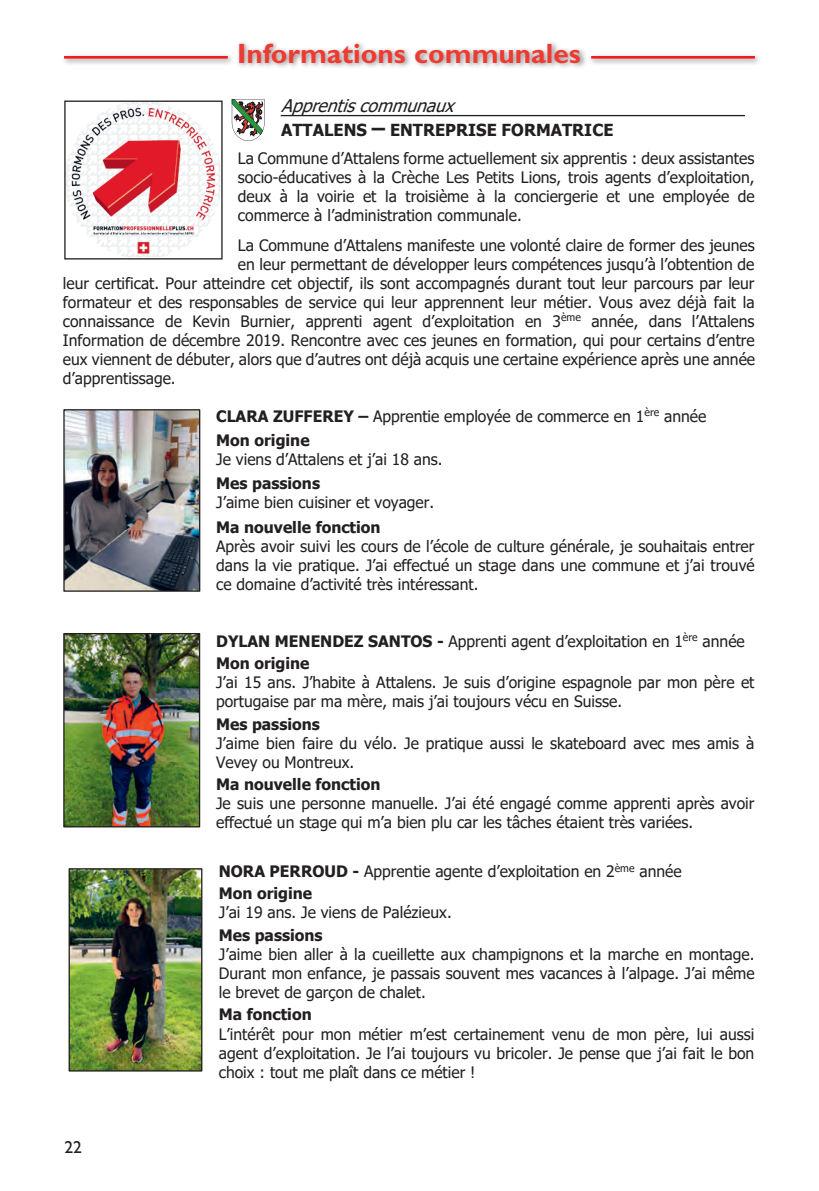
<style>
.page{position:relative;width:819px;height:1191px;background:#fff}
.page>*{position:absolute;margin:0;border:0;box-sizing:border-box;transform-origin:0 0}
.titre{font:700 28px "Gill Sans Std";color:#ee3b32}
.t1{font:italic 17.5px "Tahoma";color:#231f20}
.t2{font:17.5px "Gill Sans Std";color:#231f20}
.t3{font:700 16.62px "Tahoma";color:#231f20}
.t4{font:15.75px/19.1px "Tahoma";color:#231f20}
.s1{font-size:21px}
.s2{font-weight:700}
</style>
<div class="page">
<hr style="left:281px;top:115px;width:464px;height:1px;background:#231f20">
<img style="left:222px;top:100px;width:1px;height:42px">
<img style="left:66px;top:103px;width:154px;height:154px">
<div style="left:64px;top:101px;width:158px;height:158px;border:1px solid #231f20"></div>
<img style="left:65px;top:635px;width:133px;height:190px">
<div style="left:63px;top:633px;width:137px;height:194px;border:1px solid #231f20"></div>
<img style="left:71px;top:870px;width:129px;height:199px">
<div style="left:69px;top:868px;width:133px;height:203px;border:1px solid #231f20"></div>
<img style="left:65px;top:411px;width:133px;height:179px">
<div style="left:63px;top:409px;width:137px;height:183px;border:1px solid #231f20"></div>
<div style="left:236px;top:40px;width:351px;height:29px;background:#231f20;opacity:.5"></div>
<div style="left:60px;top:52px;width:175px;height:14px;background:#231f20;opacity:.5"></div>
<hr style="left:64px;top:56px;width:164px;height:3px;background:#ee1d23">
<div style="left:587px;top:52px;width:175px;height:14px;background:#231f20;opacity:.5"></div>
<hr style="left:591px;top:56px;width:164px;height:3px;background:#ee1d23">
<svg style="left:232px;top:99px;width:33px;height:42px"></svg>
<p class="titre" style="left:237px;top:37px;width:345px">Informations communales</p>
<p class="t1" style="left:281px;top:94px;width:182px">Apprentiscommunaux</p>
<p class="t3" style="left:281px;top:119px;width:334px">ATTALENS <span class="s1">–</span> ENTREPRISE FORMATRICE</p>
<p class="t4" style="left:238px;top:150px;width:518px;text-align:justify">La Commune d’Attalens forme actuellement six apprentis : deux assistantes socio-éducatives à la Crèche Les Petits Lions, trois agents d’exploitation, deux à la voirie et la troisième à la conciergerie et une employée de commerce à l’administration communale.</p>
<p class="t4" style="left:238px;top:236px;width:518px">La Commune d’Attalens manifeste une volonté claire de former des jeunes</p>
<p class="t4" style="left:238px;top:255px;width:518px">en leur permettant de développer leurs compétences jusqu’à l’obtention de</p>
<p class="t4" style="left:63px;top:274px;width:693px">leur certificat. Pour atteindre cet objectif, ils sont accompagnés durant tout leur parcours par leur</p>
<p class="t4" style="left:63px;top:293px;width:693px">formateur et des responsables de service qui leur apprennent leur métier. Vous avez déjà fait la</p>
<p class="t4" style="left:63px;top:312px;width:693px">connaissance de Kevin Burnier, apprenti agent d’exploitation en 3<sup>ème</sup> année, dans l’Attalens</p>
<p class="t4" style="left:63px;top:331px;width:693px">Information de décembre 2019. Rencontre avec ces jeunes en formation, qui pour certains d’entre</p>
<p class="t4" style="left:63px;top:350px;width:693px">eux viennent de débuter, alors que d’autres ont déjà acquis une certaine expérience après une année</p>
<p class="t4" style="left:63px;top:369px;width:114px">d’apprentissage.</p>
<p class="t4" style="left:216px;top:405px;width:491px;line-height:24.2px"><span class="s2">CLARA ZUFFEREY –</span> Apprentie employée de commerce en 1<sup>ère</sup> année<br><span class="s2">Mon origine</span></p>
<p class="t4" style="left:216px;top:448px;width:228px;line-height:24.3px">Je viens d’Attalens et j’ai 18 ans.<br><span class="s2">Mes passions</span></p>
<p class="t4" style="left:216px;top:491px;width:219px;line-height:24.3px">J’aime bien cuisiner et voyager.<br><span class="s2">Ma nouvelle fonction</span></p>
<p class="t4" style="left:216px;top:537px;width:540px;text-align:justify">Après avoir suivi les cours de l’école de culture générale, je souhaitais entrer dans la vie pratique. J’ai effectué un stage dans une commune et j’ai trouvé ce domaine d’activité très intéressant.</p>
<p class="t2" style="left:64px;top:1137px;width:19px">22</p>
<p class="t4" style="left:216px;top:630px;width:530px;line-height:22.4px"><span class="s2">DYLAN MENENDEZ SANTOS -</span> Apprenti agent d’exploitation en 1<sup>ère</sup> année<br><span class="s2">Mon origine</span></p>
<p class="t4" style="left:216px;top:674px;width:540px">J’ai 15 ans. J’habite à Attalens. Je suis d’origine espagnole par mon père et portugaise par ma mère, mais j’ai toujours vécu en Suisse.</p>
<p class="t4" style="left:216px;top:715px;width:539px"><span class="s2">Mes passions<br></span>J’aime bien faire du vélo. Je pratique aussi le skateboard avec mes amis à<br>Vevey ou Montreux.</p>
<p class="t4" style="left:216px;top:776px;width:540px"><span class="s2">Ma nouvelle fonction<br></span>Je suis une personne manuelle. J’ai été engagé comme apprenti après avoir effectué un stage qui m’a bien plu car les tâches étaient très variées.</p>
<p class="t4" style="left:219px;top:860px;width:464px;line-height:22.6px"><span class="s2">NORA PERROUD -</span> Apprentie agente d’exploitation en 2<sup>ème</sup> année<br><span class="s2">Mon origine</span></p>
<p class="t4" style="left:219px;top:902px;width:234px;line-height:22.4px">J’ai 19 ans. Je viens de Palézieux.<br><span class="s2">Mes passions</span></p>
<p class="t4" style="left:219px;top:945px;width:537px;text-align:justify">J’aime bien aller à la cueillette aux champignons et la marche en montage.<br>Durant mon enfance, je passais souvent mes vacances à l’alpage. J’ai même le brevet de garçon de chalet.</p>
<p class="t4" style="left:219px;top:1006px;width:537px"><span class="s2">Ma fonction<br></span>L’intérêt pour mon métier m’est certainement venu de mon père, lui aussi agent d’exploitation. Je l’ai toujours vu bricoler. Je pense que j’ai fait le bon choix : tout me plaît dans ce métier !</p>
</div>
